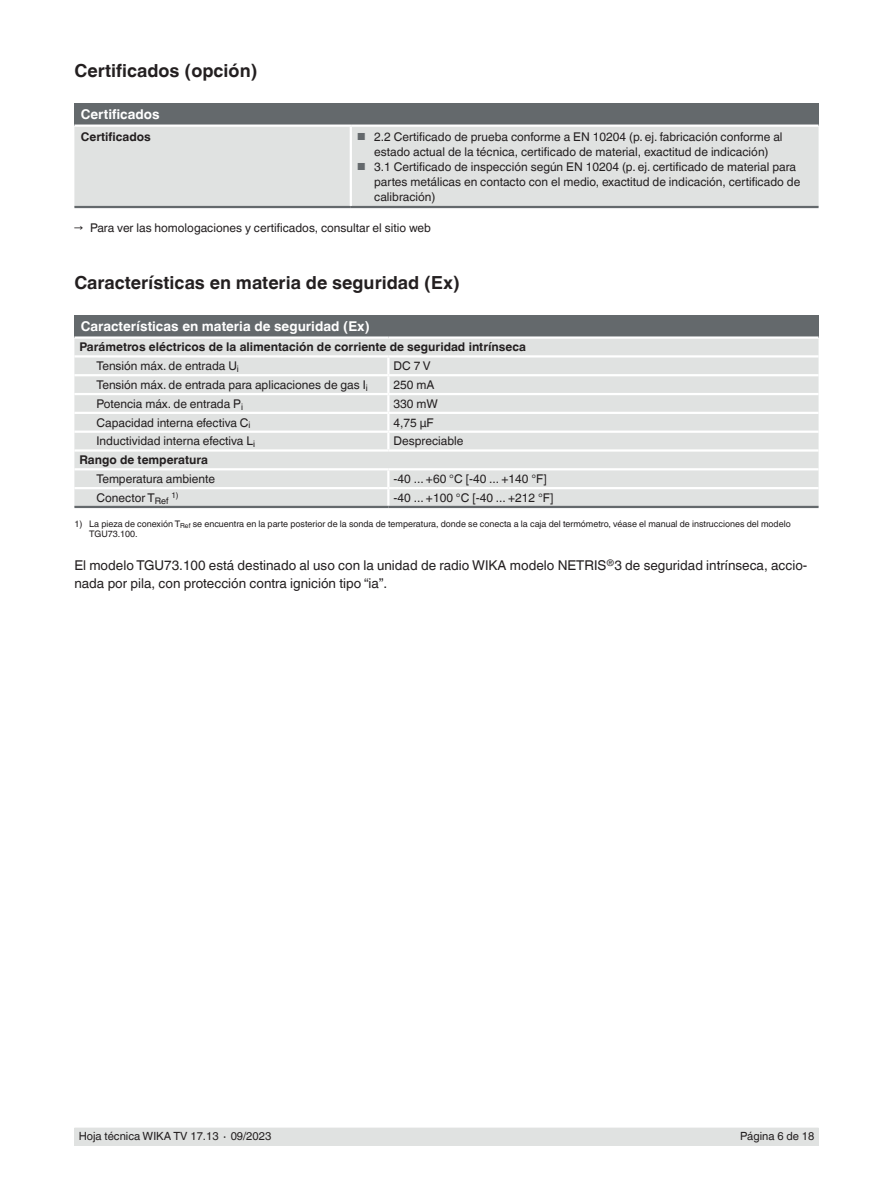
<style>
.page{position:relative;width:893px;height:1188px;background:#fff}
.page>*{position:absolute;margin:0;border:0;box-sizing:border-box;transform-origin:0 0}
.Subheadline1{font:700 18px "Helvetica World";color:#231f20}
.Running_text{font:13.5px/18px "Helvetica World";color:#231f20}
.Tables_-_Headline{font:700 13.5px "Helvetica World";color:#fff}
.Tables_-_Running_text_4_mm{font:12px/15px "Helvetica World";color:#231f20;text-align:center}
.Tables_-_Running_text_bold{font:700 12px "Helvetica World";color:#231f20}
.Tables_-_Running_text{font:12px "Helvetica World";color:#231f20}
.t1{font:11.25px "Helvetica World";color:#231f20}
.Footnotes{font:9px/10.5px "Helvetica World";color:#231f20}
.Tables_-_Running_text_4_mm-2{font:8.1px "Helvetica World";color:#231f20}
.s1{font-size:10.2px;color:#64696c}
</style>
<div class="page">
<div style="left:74px;top:1128px;width:745px;height:17px;background:#e0e2e1"></div>
<div style="left:74px;top:103px;width:745px;height:23px;background:#64696c"></div>
<div style="left:74px;top:127px;width:745px;height:79px;background:#e0e2e1"></div>
<hr style="left:74px;top:206px;width:277px;height:2px;background:#64696c">
<hr style="left:351px;top:206px;width:468px;height:2px;background:#64696c">
<hr style="left:74px;top:125px;width:278px;height:2px;background:#fff">
<hr style="left:352px;top:125px;width:467px;height:2px;background:#fff">
<hr style="left:350px;top:127px;width:2px;height:79px;background:#fff">
<div style="left:74px;top:315px;width:745px;height:23px;background:#64696c"></div>
<div style="left:74px;top:339px;width:745px;height:167px;background:#e0e2e1"></div>
<hr style="left:74px;top:355px;width:314px;height:3px;background:#fff">
<hr style="left:388px;top:355px;width:431px;height:3px;background:#fff">
<hr style="left:74px;top:336px;width:314px;height:3px;background:#fff">
<hr style="left:388px;top:336px;width:431px;height:3px;background:#fff">
<hr style="left:74px;top:374px;width:314px;height:2px;background:#fff">
<hr style="left:388px;top:374px;width:431px;height:2px;background:#fff">
<hr style="left:74px;top:449px;width:314px;height:3px;background:#fff">
<hr style="left:388px;top:449px;width:431px;height:3px;background:#fff">
<hr style="left:74px;top:393px;width:314px;height:2px;background:#fff">
<hr style="left:74px;top:487px;width:314px;height:2px;background:#fff">
<hr style="left:388px;top:393px;width:431px;height:2px;background:#fff">
<hr style="left:74px;top:412px;width:314px;height:2px;background:#fff">
<hr style="left:388px;top:412px;width:431px;height:2px;background:#fff">
<hr style="left:74px;top:431px;width:314px;height:2px;background:#fff">
<hr style="left:388px;top:431px;width:431px;height:2px;background:#fff">
<svg style="left:387px;top:358px;width:2px;height:91px"></svg>
<hr style="left:74px;top:468px;width:314px;height:2px;background:#fff">
<hr style="left:388px;top:468px;width:431px;height:2px;background:#fff">
<hr style="left:388px;top:487px;width:431px;height:2px;background:#fff">
<svg style="left:387px;top:470px;width:2px;height:36px"></svg>
<hr style="left:74px;top:506px;width:314px;height:2px;background:#64696c">
<hr style="left:388px;top:506px;width:431px;height:2px;background:#64696c">
<p class="Subheadline1" style="left:74px;top:60px;width:184px">Certificados (opción)</p>
<p class="Tables_-_Headline" style="left:81px;top:107px;width:80px">Certificados</p>
<p class="Tables_-_Running_text_bold" style="left:81px;top:129px;width:72px">Certificados</p>
<p class="Tables_-_Running_text_4_mm" style="left:357px;top:129px;width:427px"><span class="s1">■</span> 2.2 Certificado de prueba conforme a EN 10204 (p. ej. fabricación conforme al estado actual de la técnica, certificado de material, exactitud de indicación)</p>
<p class="Tables_-_Running_text_4_mm" style="left:374px;top:159px;width:428px;text-align:left;text-indent:-17px"><span class="s1">■</span> 3.1 Certificado de inspección según EN 10204 (p. ej. certificado de material para partes metálicas en contacto con el medio, exactitud de indicación, certificado de calibración)</p>
<p class="Tables_-_Running_text_4_mm" style="left:74px;top:220px;width:358px">→ Para ver las homologaciones y certificados, consultar el sitio web</p>
<p class="Subheadline1" style="left:74px;top:272px;width:387px">Características en materia de seguridad (Ex)</p>
<p class="Tables_-_Headline" style="left:81px;top:319px;width:290px">Características en materia de seguridad (Ex)</p>
<p class="Tables_-_Running_text_bold" style="left:80px;top:340px;width:448px">Parámetros eléctricos de la alimentación de corriente de seguridad intrínseca</p>
<p class="Tables_-_Running_text_4_mm" style="left:97px;top:358px;width:144px">Tensión máx. de entrada U<sub>i</sub></p>
<p class="Tables_-_Running_text" style="left:393px;top:359px;width:39px">DC 7 V</p>
<p class="Tables_-_Running_text_4_mm" style="left:97px;top:377px;width:273px">Tensión máx. de entrada para aplicaciones de gas I<sub>i</sub></p>
<p class="Tables_-_Running_text" style="left:393px;top:378px;width:42px">250 mA</p>
<p class="Tables_-_Running_text_4_mm" style="left:97px;top:396px;width:148px">Potencia máx. de entrada P<sub>i</sub></p>
<p class="Tables_-_Running_text" style="left:393px;top:397px;width:46px">330 mW</p>
<p class="Tables_-_Running_text_4_mm" style="left:97px;top:415px;width:156px">Capacidad interna efectiva C<sub>i</sub></p>
<p class="Tables_-_Running_text" style="left:393px;top:415px;width:42px">4,75 μF</p>
<p class="Tables_-_Running_text_4_mm" style="left:97px;top:434px;width:160px">Inductividad interna efectiva L<sub>i</sub></p>
<p class="Tables_-_Running_text" style="left:393px;top:434px;width:71px">Despreciable</p>
<p class="Tables_-_Running_text_bold" style="left:80px;top:453px;width:130px">Rango de temperatura</p>
<p class="Tables_-_Running_text_4_mm" style="left:97px;top:471px;width:120px">Temperatura ambiente</p>
<p class="Tables_-_Running_text" style="left:393px;top:472px;width:155px">-40 ... +60 °C [-40 ... +140 °F]</p>
<p class="Tables_-_Running_text_4_mm" style="left:97px;top:490px;width:74px">Conector T<sub>Ref</sub></p>
<p class="Tables_-_Running_text_4_mm-2" style="left:172px;top:490px;width:9px">1)</p>
<p class="Tables_-_Running_text" style="left:393px;top:491px;width:161px">-40 ... +100 °C [-40 ... +212 °F]</p>
<p class="Footnotes" style="left:74px;top:519px;width:10px">1)</p>
<p class="Footnotes" style="left:89px;top:519px;width:703px">La pieza de conexión T<sub>Ref</sub> se encuentra en la parte posterior de la sonda de temperatura, donde se conecta a la caja del termómetro, véase el manual de instrucciones del modelo<br>TGU73.100.</p>
<p class="Running_text" style="left:74px;top:557px;width:734px">El modelo TGU73.100 está destinado al uso con la unidad de radio WIKA modelo NETRIS<sup>®</sup>3 de seguridad intrínseca, accio&shy;nada por pila, con protección contra ignición tipo “ia”.</p>
<p class="t1" style="left:79px;top:1130px;width:194px">Hoja técnica WIKA TV 17.13 ∙ 09/2023</p>
<p class="t1" style="left:740px;top:1130px;width:76px">Página 6 de 18</p>
</div>
